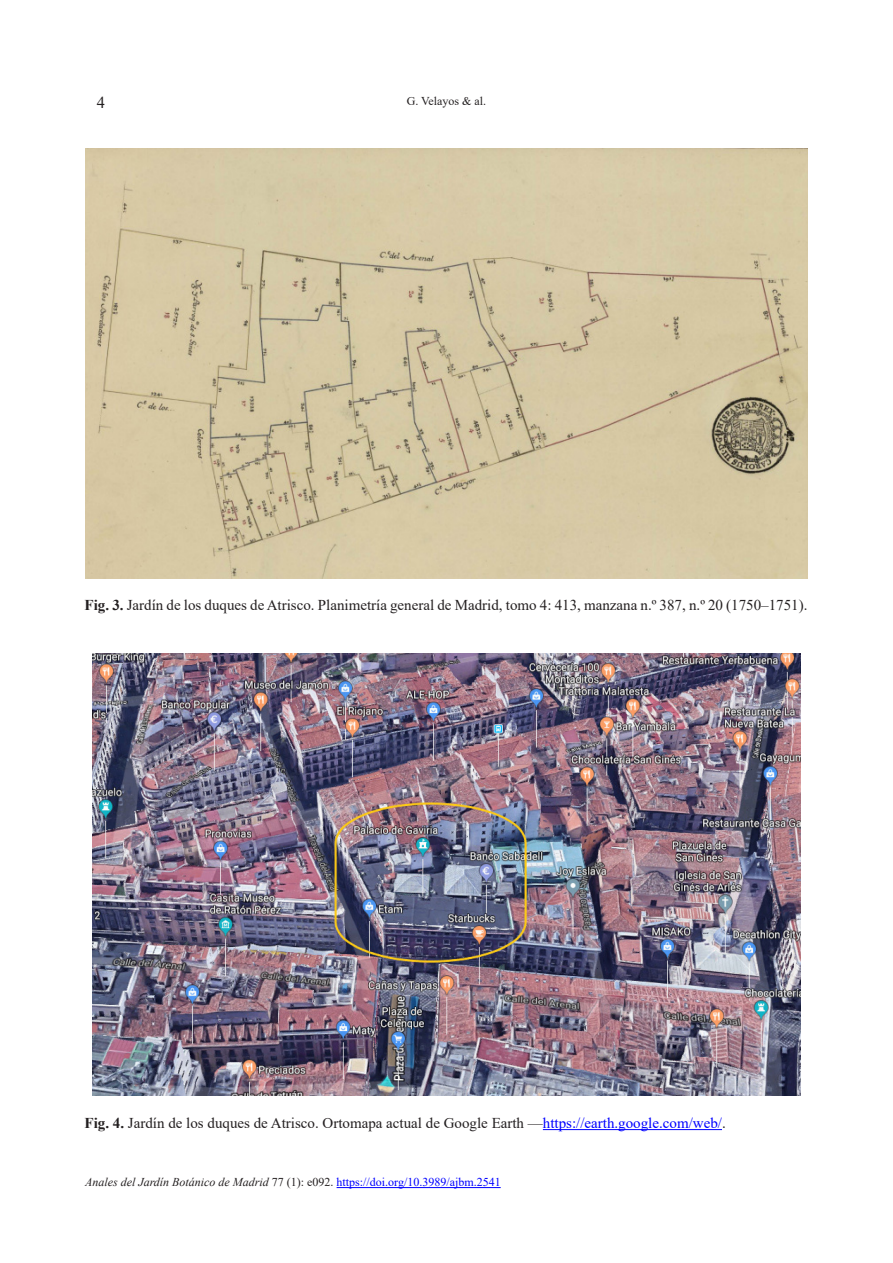
<style>
.page{position:relative;width:893px;height:1263px;background:#fff}
.page>*{position:absolute;margin:0;border:0;box-sizing:border-box;transform-origin:0 0}
.t1{font:16.5px "Times New Roman";color:#231f20}
.Titulo_articulo{font:15px "Times New Roman";color:#231f20}
.t2{font:12px "Times New Roman";color:#00f}
.t3{font:12px "Times New Roman";color:#231f20}
.s1{font-weight:700}
.s2{color:#00f}
.s3{font-style:italic;color:#231f20}
.s4{color:#231f20}
</style>
<div class="page">
<hr style="left:337px;top:1187px;width:164px;height:1px;background:#00f">
<img style="left:85px;top:149px;width:722px;height:430px">
<img style="left:92px;top:653px;width:709px;height:443px">
<hr style="left:543px;top:1129px;width:179px;height:1px;background:#00f">
<p class="t1" style="left:97px;top:90px;width:10px">4</p>
<p class="t3" style="left:407px;top:92px;width:81px">G. Velayos &amp; al.</p>
<p class="Titulo_articulo" style="left:85px;top:594px;width:724px"><span class="s1">Fig. 3.</span> Jardín de los duques de Atrisco. Planimetría general de Madrid, tomo 4: 413, manzana n.º 387, n.º 20 (1750–1751).</p>
<p class="Titulo_articulo" style="left:85px;top:1112px;width:643px"><span class="s1">Fig. 4.</span> Jardín de los duques de Atrisco. Ortomapa actual de Google Earth —<span class="s2">https://earth.google.com/web/</span>.</p>
<p class="t2" style="left:85px;top:1174px;width:417px"><span class="s3">Anales del Jardín Botánico de Madrid</span> <span class="s4">77 (1): e092.</span> https://doi.org/10.3989/ajbm.2541</p>
</div>
